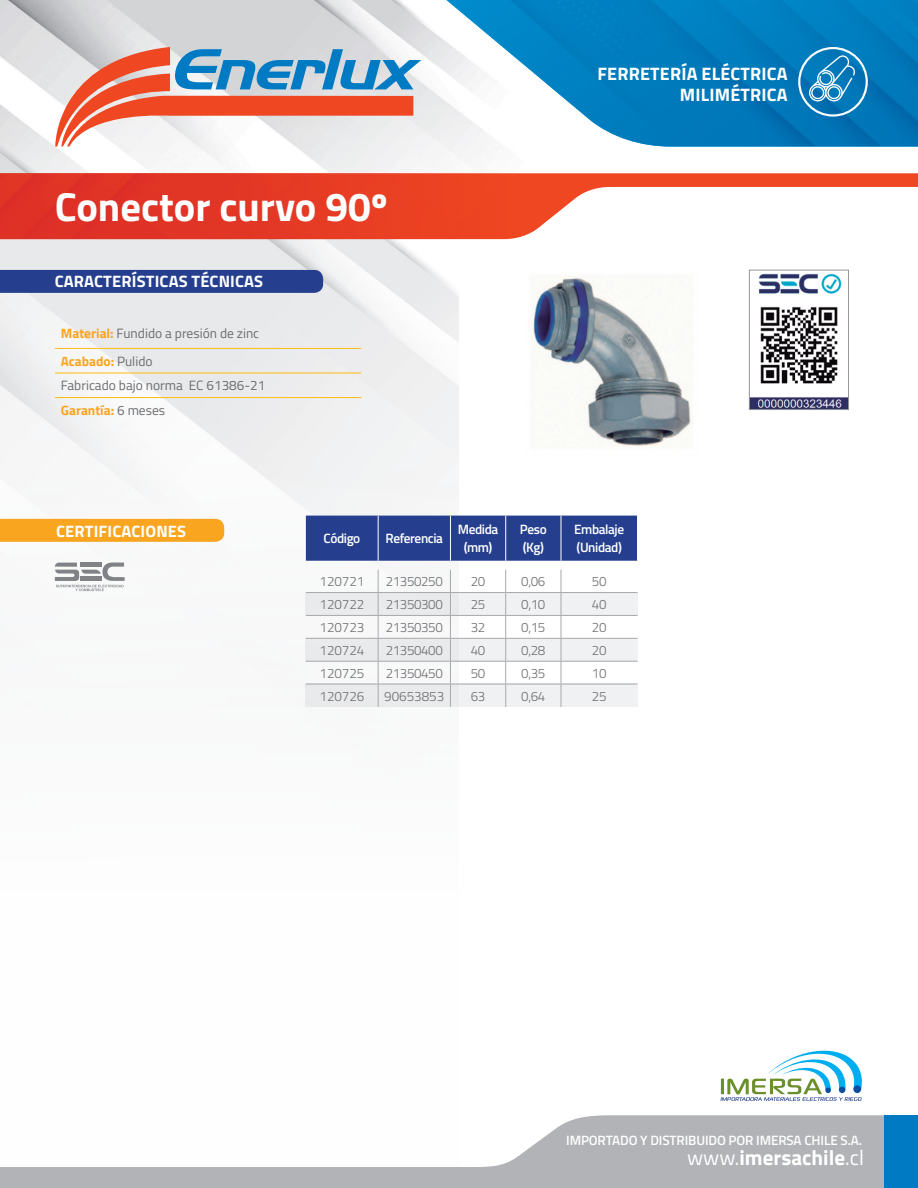
<style>
.page{position:relative;width:918px;height:1188px;background:#fff}
.page>*{position:absolute;margin:0;border:0;box-sizing:border-box;transform-origin:0 0}
.t1{font:700 40.5px "Titillium";color:#fff}
.t2{font:700 21.15px "Titillium Web";color:#fff}
.t3{font:700 18px "Titillium";letter-spacing:.01em;color:#fff}
.t4{font:700 16.5px "Titillium";letter-spacing:.01em;color:#fff}
.t5{font:300 13.5px "Titillium";letter-spacing:-.03em;color:#6c6d70}
.t6{font:13.5px "Titillium";color:#6c6d70}
.t7{font:600 13.5px "Titillium";letter-spacing:-.03em;color:#fff}
.t8{font:600 13.5px "Titillium Web";letter-spacing:-.01em;color:#fff}
.t9{font:700 13.5px "Titillium";color:#f9a520}
.t10{font:300 13.5px "Titillium";letter-spacing:-.005em;color:#6c6d70}
.s1{font-weight:700;color:#f9a520}
.s2{font-weight:400;color:#6c6d70}
.s3{font-weight:400}
</style>
<div class="page">
<img style="left:0;top:147px;width:470px;height:26px">
<svg style="left:505px;top:173px;width:413px;height:66px"></svg>
<img style="left:0;top:173px;width:505px;height:66px">
<svg style="left:0;top:0;width:446px;height:147px;fill:#dadade"></svg>
<img style="left:446px;top:0;width:472px;height:147px">
<svg style="left:55px;top:47px;width:366px;height:100px"></svg>
<svg style="left:0;top:1115px;width:884px;height:73px;fill:#b2b3b7"></svg>
<div style="left:884px;top:1115px;width:34px;height:73px;background:#007bc3"></div>
<div style="left:798px;top:47px;width:70px;height:70px;border:2px solid #fff;border-radius:50%"></div>
<svg style="left:809px;top:55px;width:46px;height:46px;background:#3995c8"></svg>
<svg style="left:720px;top:1050px;width:142px;height:51px"></svg>
<div style="left:0;top:270px;width:323px;height:23px;background:#253f8e"></div>
<div style="left:306px;top:592px;width:332px;height:23px;background:#f0f1f2"></div>
<div style="left:306px;top:638px;width:332px;height:23px;background:#f0f1f2"></div>
<div style="left:306px;top:684px;width:332px;height:23px;background:#f0f1f2"></div>
<div style="left:306px;top:516px;width:331px;height:45px;background:#253f8e"></div>
<hr style="left:450px;top:516px;width:1px;height:45px;background:#fff">
<hr style="left:505px;top:516px;width:1px;height:45px;background:#fff">
<hr style="left:561px;top:516px;width:1px;height:45px;background:#fff">
<hr style="left:378px;top:516px;width:1px;height:45px;background:#fff">
<img style="left:751px;top:273px;width:96px;height:135px">
<div style="left:749px;top:270px;width:100px;height:140px;border:1px solid #939598"></div>
<img style="left:533px;top:276px;width:159px;height:171px">
<hr style="left:306px;top:592px;width:72px;height:1px;background:#a8a9ad">
<hr style="left:378px;top:592px;width:72px;height:1px;background:#a8a9ad">
<hr style="left:450px;top:592px;width:56px;height:1px;background:#a8a9ad">
<hr style="left:506px;top:592px;width:55px;height:1px;background:#a8a9ad">
<hr style="left:561px;top:592px;width:77px;height:1px;background:#a8a9ad">
<hr style="left:306px;top:615px;width:72px;height:1px;background:#a8a9ad">
<hr style="left:378px;top:615px;width:72px;height:1px;background:#a8a9ad">
<hr style="left:450px;top:615px;width:56px;height:1px;background:#a8a9ad">
<hr style="left:506px;top:615px;width:55px;height:1px;background:#a8a9ad">
<hr style="left:561px;top:615px;width:77px;height:1px;background:#a8a9ad">
<hr style="left:306px;top:638px;width:72px;height:1px;background:#a8a9ad">
<hr style="left:378px;top:638px;width:72px;height:1px;background:#a8a9ad">
<hr style="left:450px;top:638px;width:56px;height:1px;background:#a8a9ad">
<hr style="left:506px;top:638px;width:55px;height:1px;background:#a8a9ad">
<hr style="left:561px;top:638px;width:77px;height:1px;background:#a8a9ad">
<hr style="left:306px;top:661px;width:72px;height:1px;background:#a8a9ad">
<hr style="left:378px;top:661px;width:72px;height:1px;background:#a8a9ad">
<hr style="left:450px;top:661px;width:56px;height:1px;background:#a8a9ad">
<hr style="left:506px;top:661px;width:55px;height:1px;background:#a8a9ad">
<hr style="left:561px;top:661px;width:77px;height:1px;background:#a8a9ad">
<hr style="left:306px;top:684px;width:72px;height:1px;background:#a8a9ad">
<hr style="left:378px;top:684px;width:72px;height:1px;background:#a8a9ad">
<svg style="left:378px;top:570px;width:1px;height:137px"></svg>
<hr style="left:450px;top:684px;width:56px;height:1px;background:#a8a9ad">
<svg style="left:450px;top:570px;width:1px;height:137px"></svg>
<hr style="left:506px;top:684px;width:55px;height:1px;background:#a8a9ad">
<svg style="left:505px;top:570px;width:1px;height:137px"></svg>
<hr style="left:561px;top:684px;width:77px;height:1px;background:#a8a9ad">
<svg style="left:561px;top:570px;width:1px;height:137px"></svg>
<div style="left:81px;top:562px;width:21px;height:5px;background:#808285"></div>
<svg style="left:55px;top:563px;width:70px;height:28px"></svg>
<div style="left:0;top:519px;width:224px;height:23px;background:#f9a520"></div>
<hr style="left:55px;top:348px;width:306px;height:1px;background:#fdbc12">
<hr style="left:55px;top:373px;width:306px;height:1px;background:#fdbc12">
<hr style="left:55px;top:397px;width:306px;height:1px;background:#fdbc12">
<p class="t1" style="left:55px;top:176px;width:335px">Conector curvo 90º</p>
<p class="t4" style="left:55px;top:269px;width:210px">CARACTERÍSTICAS TÉCNICAS</p>
<p class="t6" style="left:61px;top:323px;width:200px"><span class="s1">Material:</span> Fundido a presión de zinc</p>
<p class="t9" style="left:61px;top:351px;width:93px">Acabado: <span class="s2">Pulido</span></p>
<p class="t6" style="left:61px;top:376px;width:206px">Fabricado bajo norma EC 61386-21</p>
<p class="t9" style="left:61px;top:400px;width:106px">Garantía: <span class="s2">6 meses</span></p>
<p class="t3" style="left:597px;top:60px;width:192px">FERRETERÍA ELÉCTRICA</p>
<p class="t3" style="left:680px;top:81px;width:109px">MILIMÉTRICA</p>
<p class="t4" style="left:56px;top:518px;width:132px">CERTIFICACIONES</p>
<p class="t7" style="left:324px;top:528px;width:38px">Código</p>
<p class="t7" style="left:386px;top:528px;width:59px">Referencia</p>
<p class="t7" style="left:458px;top:519px;width:42px">Medida</p>
<p class="t7" style="left:464px;top:537px;width:30px">(mm)</p>
<p class="t7" style="left:520px;top:519px;width:28px">Peso</p>
<p class="t7" style="left:523px;top:537px;width:23px">(Kg)</p>
<p class="t7" style="left:574px;top:519px;width:51px">Embalaje</p>
<p class="t7" style="left:577px;top:537px;width:47px">(Unidad)</p>
<p class="t5" style="left:320px;top:572px;width:47px">120721</p>
<p class="t5" style="left:386px;top:572px;width:59px">21350250</p>
<p class="t5" style="left:471px;top:572px;width:16px">20</p>
<p class="t5" style="left:521px;top:572px;width:26px">0,06</p>
<p class="t5" style="left:592px;top:572px;width:16px">50</p>
<p class="t5" style="left:320px;top:595px;width:47px">120722</p>
<p class="t5" style="left:386px;top:595px;width:59px">21350300</p>
<p class="t5" style="left:471px;top:595px;width:16px">25</p>
<p class="t5" style="left:521px;top:595px;width:26px">0,10</p>
<p class="t5" style="left:592px;top:595px;width:16px">40</p>
<p class="t5" style="left:320px;top:617px;width:47px">120723</p>
<p class="t5" style="left:386px;top:617px;width:59px">21350350</p>
<p class="t5" style="left:471px;top:617px;width:16px">32</p>
<p class="t5" style="left:521px;top:617px;width:26px">0,15</p>
<p class="t5" style="left:592px;top:617px;width:16px">20</p>
<p class="t5" style="left:320px;top:640px;width:47px">120724</p>
<p class="t5" style="left:386px;top:640px;width:59px">21350400</p>
<p class="t5" style="left:471px;top:640px;width:16px">40</p>
<p class="t5" style="left:521px;top:640px;width:26px">0,28</p>
<p class="t5" style="left:592px;top:640px;width:16px">20</p>
<p class="t5" style="left:320px;top:663px;width:47px">120725</p>
<p class="t5" style="left:386px;top:663px;width:59px">21350450</p>
<p class="t5" style="left:471px;top:663px;width:16px">50</p>
<p class="t5" style="left:521px;top:663px;width:26px">0,35</p>
<p class="t5" style="left:592px;top:663px;width:16px">10</p>
<p class="t5" style="left:320px;top:686px;width:47px">120726</p>
<p class="t10" style="left:384px;top:686px;width:62px">90653853</p>
<p class="t5" style="left:471px;top:686px;width:16px">63</p>
<p class="t5" style="left:521px;top:686px;width:26px">0,64</p>
<p class="t5" style="left:592px;top:686px;width:16px">25</p>
<p class="t8" style="left:566px;top:1130px;width:297px">IMPORTADO Y DISTRIBUIDO POR IMERSA CHILE S.A.</p>
<p class="t2" style="left:687px;top:1142px;width:178px"><span class="s3">www.</span>imersachile<span class="s3">.cl</span></p>
</div>
